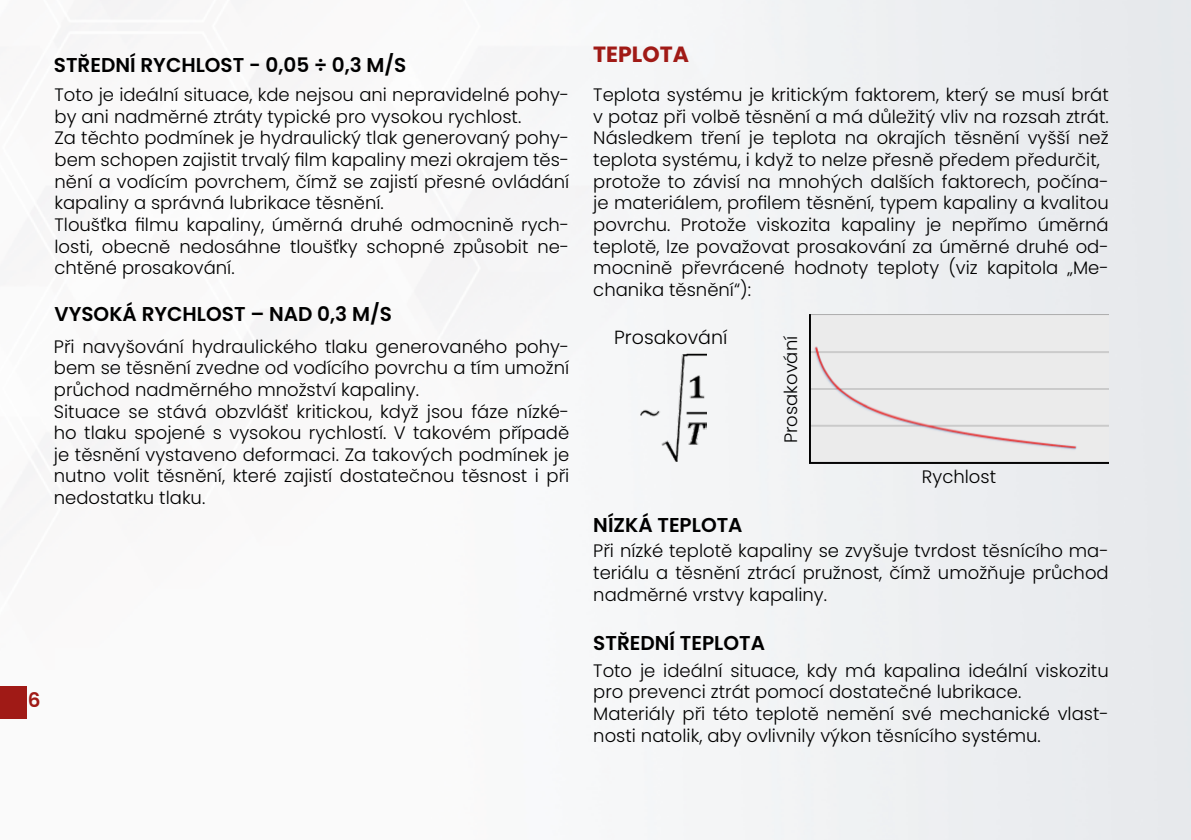
<style>
.page{position:relative;width:1191px;height:840px;background:#fff}
.page>*{position:absolute;margin:0;border:0;box-sizing:border-box;transform-origin:0 0}
.t1{font:700 22px "Poppins";color:#a01a16}
.t2{font:600 20px "Poppins";color:#000}
.t3{font:600 20px "Poppins";color:#a01a16}
.t4{font:300 19px "Poppins";color:#000}
.t5{font:300 18px/21.6px "Poppins";color:#000}
</style>
<div class="page">
<img style="left:0;top:0;width:1191px;height:839px">
<img style="left:809px;top:314px;width:299px;height:149px">
<img style="left:640px;top:353px;width:66px;height:108px">
<div style="left:0;top:685px;width:27px;height:32px;background:#a01a16"></div>
<p class="t2" style="left:54px;top:54px;width:354px">STŘEDNÍ RYCHLOST - 0,05 ÷ 0,3 M/S</p>
<p class="t5" style="left:54px;top:84px;width:516px">Toto je ideální situace, kde nejsou ani nepravidelné pohy&shy;by ani nadměrné ztráty typické pro vysokou rychlost.<br>Za těchto podmínek je hydraulický tlak generovaný pohy&shy;bem schopen zajistit trvalý film kapaliny mezi okrajem těs&shy;nění a vodícím povrchem, čímž se zajistí přesné ovládání kapaliny a správná lubrikace těsnění.<br>Tloušťka filmu kapaliny, úměrná druhé odmocnině rych&shy;losti, obecně nedosáhne tloušťky schopné způsobit ne&shy;chtěné prosakování.</p>
<p class="t2" style="left:54px;top:302px;width:339px">VYSOKÁ RYCHLOST – NAD 0,3 M/S</p>
<p class="t5" style="left:54px;top:335px;width:517px">Při navyšování hydraulického tlaku generovaného pohy&shy;bem se těsnění zvedne od vodícího povrchu a tím umožní průchod nadměrného množství kapaliny.<br>Situace se stává obzvlášť kritickou, když jsou fáze nízké&shy;ho tlaku spojené s vysokou rychlostí. V takovém případě je těsnění vystaveno deformaci. Za takových podmínek je nutno volit těsnění, které zajistí dostatečnou těsnost i při nedostatku tlaku.</p>
<p class="t3" style="left:28px;top:688px;width:14px">6</p>
<p class="t1" style="left:593px;top:41px;width:97px">TEPLOTA</p>
<p class="t5" style="left:593px;top:84px;width:517px">Teplota systému je kritickým faktorem, který se musí brát v potaz při volbě těsnění a má důležitý vliv na rozsah ztrát.<br>Následkem tření je teplota na okrajích těsnění vyšší než teplota systému, i když to nelze přesně předem předurčit, protože to závisí na mnohých dalších faktorech, počína&shy;je materiálem, profilem těsnění, typem kapaliny a kvalitou povrchu. Protože viskozita kapaliny je nepřímo úměrná teplotě, lze považovat prosakování za úměrné druhé od&shy;mocnině převrácené hodnoty teploty (viz kapitola „Me&shy;chanika těsnění“):</p>
<p class="t4" style="left:614px;top:326px;width:115px">Prosakování</p>
<p class="t5" style="left:780px;top:443px;width:109px;rotate:-90deg">Prosakování</p>
<p class="t5" style="left:922px;top:466px;width:76px">Rychlost</p>
<p class="t2" style="left:593px;top:512px;width:151px">NÍZKÁ TEPLOTA</p>
<p class="t5" style="left:593px;top:540px;width:517px;text-align:justify">Při nízké teplotě kapaliny se zvyšuje tvrdost těsnícího ma&shy;teriálu a těsnění ztrácí pružnost, čímž umožňuje průchod nadměrné vrstvy kapaliny.</p>
<p class="t2" style="left:593px;top:631px;width:173px">STŘEDNÍ TEPLOTA</p>
<p class="t5" style="left:593px;top:659px;width:517px">Toto je ideální situace, kdy má kapalina ideální viskozitu pro prevenci ztrát pomocí dostatečné lubrikace.<br>Materiály při této teplotě nemění své mechanické vlast&shy;nosti natolik, aby ovlivnily výkon těsnícího systému.</p>
</div>
